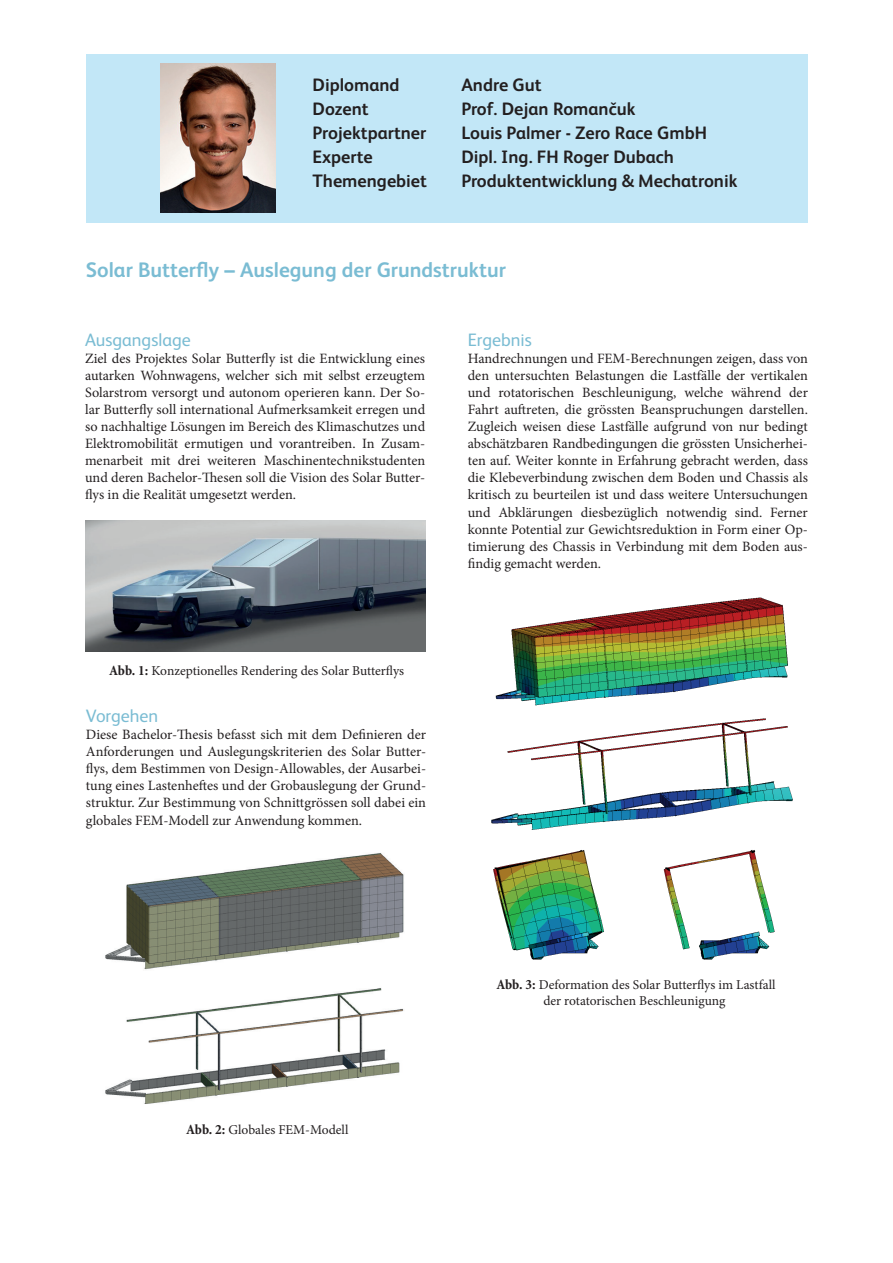
<style>
.page{position:relative;width:893px;height:1263px;background:#fff}
.page>*{position:absolute;margin:0;border:0;box-sizing:border-box;transform-origin:0 0}
.t1{font:700 21px "FS Albert";color:#7abcd3}
.t2{font:700 18px/24px "FS Albert";color:#231f20}
.t3{font:18px "FS Albert";color:#7abcd3}
.t4{font:14.25px/17.1px "Minion Pro";color:#231f20;text-align:justify}
.t5{font:13.5px/16.2px "Minion Pro";color:#231f20;text-align:center}
.s1{font-weight:700;font-stretch:condensed;font-size:14.25px}
</style>
<div class="page">
<div style="left:86px;top:54px;width:721px;height:168px;background:#c2e7f7"></div>
<img style="left:85px;top:521px;width:340px;height:131px">
<img style="left:105px;top:853px;width:299px;height:251px">
<img style="left:491px;top:597px;width:302px;height:363px">
<img style="left:161px;top:64px;width:114px;height:149px">
<p class="t2" style="left:313px;top:72px;width:116px">Diplomand<br>Dozent<br>Projektpartner<br>Experte<br>Themengebiet</p>
<p class="t2" style="left:461px;top:72px;width:278px">Andre Gut<br>Prof. Dejan Romančuk<br>Louis Palmer - Zero Race GmbH<br>Dipl. Ing. FH Roger Dubach<br>Produktentwicklung &amp; Mechatronik</p>
<h1 class="t1" style="left:86px;top:255px;width:421px">Solar Butterfly – Auslegung der Grundstruktur</h1>
<p class="t3" style="left:85px;top:327px;width:107px">Ausgangslage</p>
<p class="t4" style="left:85px;top:350px;width:342px">Ziel des Projektes Solar Butterfly ist die Entwicklung eines autarken Wohnwagens, welcher sich mit selbst erzeugtem Solarstrom versorgt und autonom operieren kann. Der So&shy;lar Butterfly soll international Aufmerksamkeit erregen und so nachhaltige Lösungen im Bereich des Klimaschutzes und Elektromobilität ermutigen und vorantreiben. In Zusam&shy;menarbeit mit drei weiteren Maschinentechnikstudenten und deren Bachelor-Thesen soll die Vision des Solar Butter&shy;flys in die Realität umgesetzt werden.</p>
<p class="t5" style="left:109px;top:663px;width:296px"><span class="s1">Abb. 1:</span> Konzeptionelles Rendering des Solar Butterflys</p>
<p class="t3" style="left:86px;top:704px;width:74px">Vorgehen</p>
<p class="t4" style="left:86px;top:726px;width:342px">Diese Bachelor-Thesis befasst sich mit dem Definieren der Anforderungen und Auslegungskriterien des Solar Butter&shy;flys, dem Bestimmen von Design-Allowables, der Ausarbei&shy;tung eines Lastenheftes und der Grobauslegung der Grund&shy;struktur. Zur Bestimmung von Schnittgrössen soll dabei ein globales FEM-Modell zur Anwendung kommen.</p>
<p class="t3" style="left:468px;top:327px;width:66px">Ergebnis</p>
<p class="t4" style="left:468px;top:350px;width:342px">Handrechnungen und FEM-Berechnungen zeigen, dass von den untersuchten Belastungen die Lastfälle der vertikalen und rotatorischen Beschleunigung, welche während der Fahrt auftreten, die grössten Beanspruchungen darstellen.<br>Zugleich weisen diese Lastfälle aufgrund von nur bedingt abschätzbaren Randbedingungen die grössten Unsicherhei&shy;ten auf. Weiter konnte in Erfahrung gebracht werden, dass die Klebeverbindung zwischen dem Boden und Chassis als kritisch zu beurteilen ist und dass weitere Untersuchungen und Abklärungen diesbezüglich notwendig sind. Ferner konnte Potential zur Gewichtsreduktion in Form einer Op&shy;timierung des Chassis in Verbindung mit dem Boden aus&shy;findig gemacht werden.</p>
<p class="t5" style="left:186px;top:1122px;width:164px"><span class="s1">Abb. 2:</span> Globales FEM-Modell</p>
<p class="t5" style="left:496px;top:976px;width:281px"><span class="s1">Abb. 3:</span> Deformation des Solar Butterflys im Lastfall der rotatorischen Beschleunigung</p>
</div>
